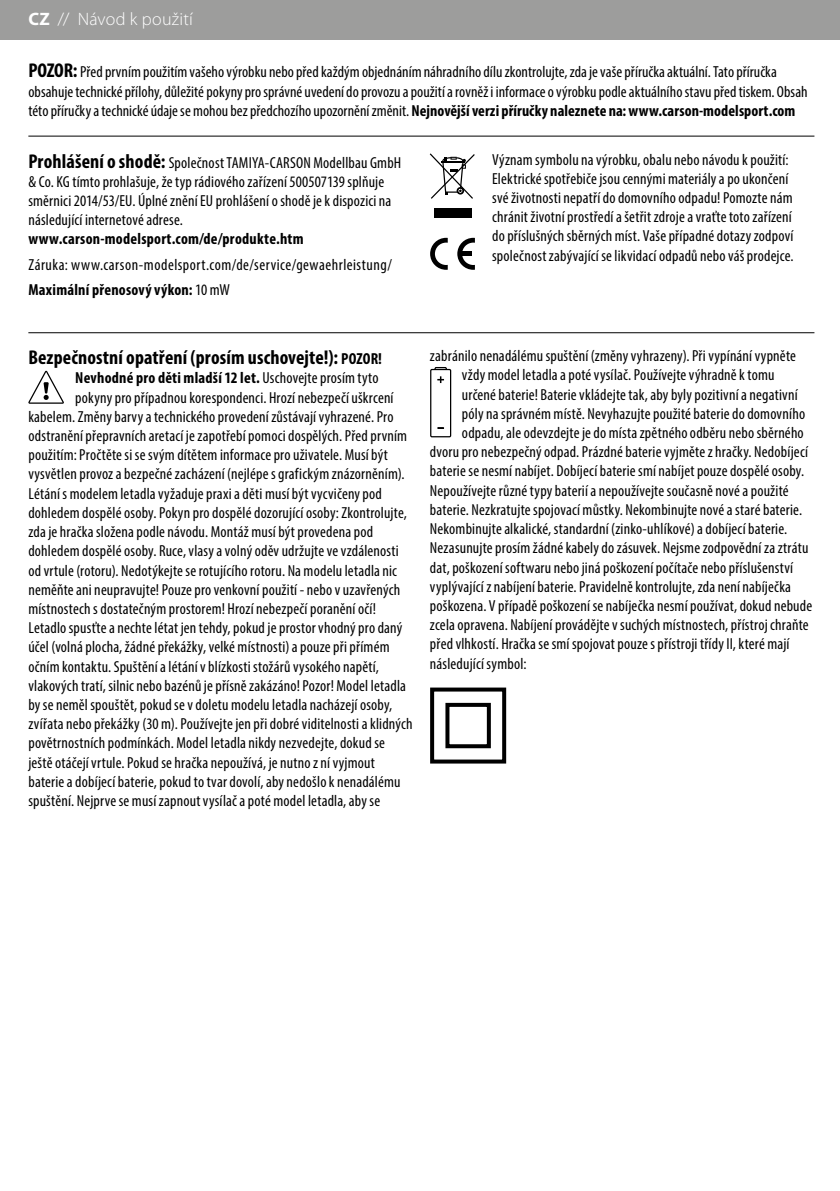
<style>
.page{position:relative;width:840px;height:1191px;background:#fff}
.page>*{position:absolute;margin:0;border:0;box-sizing:border-box;transform-origin:0 0}
.t1{font:700 condensed 20px "Myriad Pro";letter-spacing:.005em;color:#000}
.t2{font:300 18px "Myriad Pro";letter-spacing:.015em;color:#fff}
.t3{font:condensed 16px/19.2px "Myriad Pro";letter-spacing:.01em;color:#000}
.t4{font:700 condensed 16px "Myriad Pro";letter-spacing:.015em;color:#000}
.t5{font:condensed 16px/25.2px "Myriad Pro";letter-spacing:.03em;color:#000}
.s1{font-weight:700}
.s2{font-weight:700;font-size:20px}
.s3{font-size:16px}
.s4{font-weight:400}
</style>
<div class="page">
<div style="left:0;top:0;width:839px;height:40px;background:#9d9d9c"></div>
<hr style="left:28px;top:136px;width:786px;height:1px;background:#000">
<hr style="left:28px;top:332px;width:786px;height:1px;background:#000">
<div style="left:433px;top:208px;width:38px;height:9px;background:#000"></div>
<svg style="left:429px;top:153px;width:45px;height:46px"></svg>
<svg style="left:430px;top:238px;width:17px;height:32px"></svg>
<svg style="left:457px;top:238px;width:17px;height:32px"></svg>
<div style="left:460px;top:251px;width:11px;height:5px;background:#000"></div>
<svg style="left:28px;top:371px;width:36px;height:33px"></svg>
<div style="left:430px;top:687px;width:76px;height:76px;border:4px solid #000"></div>
<div style="left:445px;top:703px;width:45px;height:45px;border:4px solid #000"></div>
<div style="left:434px;top:367px;width:12px;height:6px;border:1px solid #000"></div>
<div style="left:430px;top:369px;width:20px;height:68px;background:#fff"></div>
<div style="left:430px;top:369px;width:21px;height:68px;border:1px solid #000"></div>
<svg style="left:437px;top:377px;width:6px;height:6px"></svg>
<svg style="left:437px;top:427px;width:6px;height:2px"></svg>
<p class="t2" style="left:28px;top:8px;width:166px"><span class="s1">CZ</span> // Návod k použití</p>
<p class="t3" style="left:28px;top:62px;width:780px"><span class="s2">POZOR:</span> Před prvním použitím vašeho výrobku nebo před každým objednáním náhradního dílu zkontrolujte, zda je vaše příručka aktuální. Tato příručka obsahuje technické přílohy, důležité pokyny pro správné uvedení do provozu a použití a rovněž i informace o výrobku podle aktuálního stavu před tiskem. Obsah této příručky a technické údaje se mohou bez předchozího upozornění změnit. <span class="s1">Nejnovější verzi příručky naleznete na: www.carson-modelsport.com</span></p>
<p class="t3" style="left:28px;top:152px;width:374px"><span class="s2">Prohlášení o shodě:</span> Společnost TAMIYA-CARSON Modellbau GmbH &amp; Co. KG tímto prohlašuje, že typ rádiového zařízení 500507139 splňuje směrnici 2014/53/EU. Úplné znění EU prohlášení o shodě je k dispozici na následující internetové adrese.</p>
<p class="t4" style="left:28px;top:229px;width:277px">www.carson-modelsport.com/de/produkte.htm</p>
<p class="t5" style="left:28px;top:251px;width:365px">Záruka: www.carson-modelsport.com/de/service/gewaehrleistung/<br><span class="s1">Maximální přenosový výkon:</span> 10 mW</p>
<p class="t3" style="left:492px;top:149px;width:303px">Význam symbolu na výrobku, obalu nebo návodu k použití:<br>Elektrické spotřebiče jsou cennými materiály a po ukončení své životnosti nepatří do domovního odpadu! Pomozte nám chránit životní prostředí a šetřit zdroje a vraťte toto zařízení do příslušných sběrných míst. Vaše případné dotazy zodpoví společnost zabývající se likvidací odpadů nebo váš prodejce.</p>
<p class="t1" style="left:28px;top:345px;width:355px">Bezpečnostní opatření (prosím uschovejte!): <span class="s3">POZOR!</span></p>
<p class="t4" style="left:75px;top:368px;width:305px">Nevhodné pro děti mladší 12 let. <span class="s4">Uschovejte prosím tyto</span></p>
<p class="t3" style="left:75px;top:387px;width:319px">pokyny pro případnou korespondenci. Hrozí nebezpečí uškrcení</p>
<p class="t3" style="left:28px;top:407px;width:366px">kabelem. Změny barvy a technického provedení zůstávají vyhrazené. Pro</p>
<p class="t3" style="left:28px;top:426px;width:380px">odstranění přepravních aretací je zapotřebí pomoci dospělých. Před prvním</p>
<p class="t3" style="left:28px;top:445px;width:361px">použitím: Pročtěte si se svým dítětem informace pro uživatele. Musí být</p>
<p class="t3" style="left:28px;top:464px;width:377px">vysvětlen provoz a bezpečné zacházení (nejlépe s grafickým znázorněním).</p>
<p class="t3" style="left:28px;top:483px;width:355px">Létání s modelem letadla vyžaduje praxi a děti musí být vycvičeny pod</p>
<p class="t3" style="left:28px;top:503px;width:380px">dohledem dospělé osoby. Pokyn pro dospělé dozorující osoby: Zkontrolujte,</p>
<p class="t3" style="left:28px;top:522px;width:346px">zda je hračka složena podle návodu. Montáž musí být provedena pod</p>
<p class="t3" style="left:28px;top:541px;width:371px">dohledem dospělé osoby. Ruce, vlasy a volný oděv udržujte ve vzdálenosti</p>
<p class="t3" style="left:28px;top:560px;width:370px">od vrtule (rotoru). Nedotýkejte se rotujícího rotoru. Na modelu letadla nic</p>
<p class="t3" style="left:28px;top:579px;width:373px">neměňte ani neupravujte! Pouze pro venkovní použití - nebo v uzavřených</p>
<p class="t3" style="left:28px;top:599px;width:349px">místnostech s dostatečným prostorem! Hrozí nebezpečí poranění očí!</p>
<p class="t3" style="left:28px;top:618px;width:375px">Letadlo spusťte a nechte létat jen tehdy, pokud je prostor vhodný pro daný</p>
<p class="t3" style="left:28px;top:637px;width:362px">účel (volná plocha, žádné překážky, velké místnosti) a pouze při přímém</p>
<p class="t3" style="left:28px;top:656px;width:352px">očním kontaktu. Spuštění a létání v blízkosti stožárů vysokého napětí,</p>
<p class="t3" style="left:28px;top:675px;width:379px">vlakových tratí, silnic nebo bazénů je přísně zakázáno! Pozor! Model letadla</p>
<p class="t3" style="left:28px;top:695px;width:365px">by se neměl spouštět, pokud se v doletu modelu letadla nacházejí osoby,</p>
<p class="t3" style="left:28px;top:714px;width:385px">zvířata nebo překážky (30 m). Používejte jen při dobré viditelnosti a klidných</p>
<p class="t3" style="left:28px;top:733px;width:358px">povětrnostních podmínkách. Model letadla nikdy nezvedejte, dokud se</p>
<p class="t3" style="left:28px;top:752px;width:348px">ještě otáčejí vrtule. Pokud se hračka nepoužívá, je nutno z ní vyjmout</p>
<p class="t3" style="left:28px;top:771px;width:373px">baterie a dobíjecí baterie, pokud to tvar dovolí, aby nedošlo k nenadálému</p>
<p class="t3" style="left:28px;top:791px;width:353px">spuštění. Nejprve se musí zapnout vysílač a poté model letadla, aby se</p>
<p class="t3" style="left:429px;top:346px;width:367px">zabránilo nenadálému spuštění (změny vyhrazeny). Při vypínání vypněte</p>
<p class="t3" style="left:461px;top:365px;width:314px">vždy model letadla a poté vysílač. Používejte výhradně k tomu</p>
<p class="t3" style="left:461px;top:384px;width:337px">určené baterie! Baterie vkládejte tak, aby byly pozitivní a negativní</p>
<p class="t3" style="left:461px;top:404px;width:344px">póly na správném místě. Nevyhazujte použité baterie do domovního</p>
<p class="t3" style="left:461px;top:423px;width:343px">odpadu, ale odevzdejte je do místa zpětného odběru nebo sběrného</p>
<p class="t3" style="left:429px;top:442px;width:379px">dvoru pro nebezpečný odpad. Prázdné baterie vyjměte z hračky. Nedobíjecí</p>
<p class="t3" style="left:429px;top:461px;width:375px">baterie se nesmí nabíjet. Dobíjecí baterie smí nabíjet pouze dospělé osoby.</p>
<p class="t3" style="left:429px;top:480px;width:360px">Nepoužívejte různé typy baterií a nepoužívejte současně nové a použité</p>
<p class="t3" style="left:429px;top:500px;width:373px">baterie. Nezkratujte spojovací můstky. Nekombinujte nové a staré baterie.</p>
<p class="t3" style="left:429px;top:519px;width:358px">Nekombinujte alkalické, standardní (zinko-uhlíkové) a dobíjecí baterie.</p>
<p class="t3" style="left:429px;top:538px;width:380px">Nezasunujte prosím žádné kabely do zásuvek. Nejsme zodpovědní za ztrátu</p>
<p class="t3" style="left:429px;top:557px;width:364px">dat, poškození softwaru nebo jiná poškození počítače nebo příslušenství</p>
<p class="t3" style="left:429px;top:576px;width:362px">vyplývající z nabíjení baterie. Pravidelně kontrolujte, zda není nabíječka</p>
<p class="t3" style="left:429px;top:596px;width:383px">poškozena. V případě poškození se nabíječka nesmí používat, dokud nebude</p>
<p class="t3" style="left:429px;top:615px;width:380px">zcela opravena. Nabíjení provádějte v suchých místnostech, přístroj chraňte</p>
<p class="t3" style="left:429px;top:634px;width:361px">před vlhkostí. Hračka se smí spojovat pouze s přístroji třídy II, které mají</p>
<p class="t3" style="left:429px;top:653px;width:98px">následující symbol:</p>
</div>
